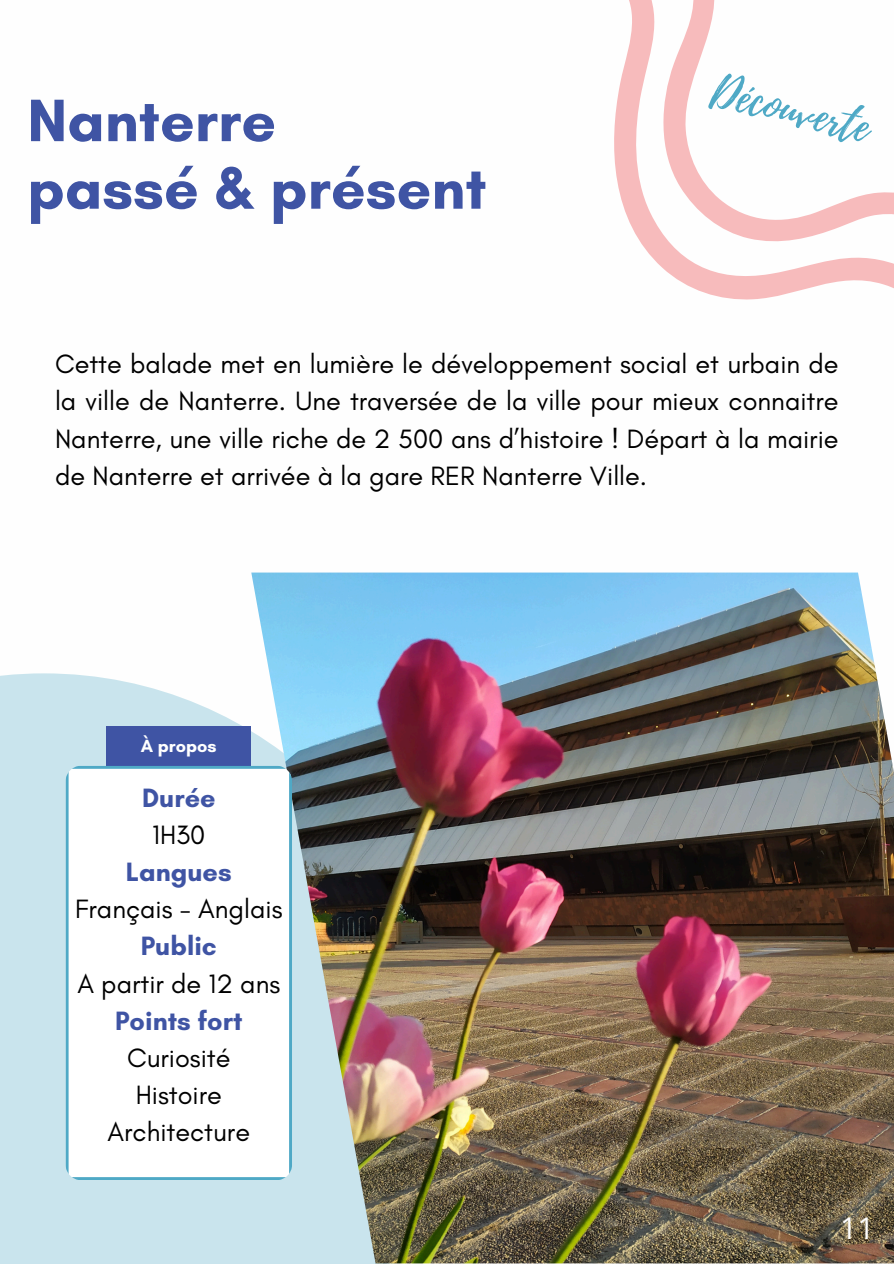
<style>
.page{position:relative;width:894px;height:1264px;background:#fff}
.page>*{position:absolute;margin:0;border:0;box-sizing:border-box;transform-origin:0 0}
.t1{font:700 60.9px/67.5px "Glacial Indifference";color:#3f54a4}
.t2{font:43.5px "Playlist Script";color:#4fa9c6}
.t3{font:30px "Open Sans";color:#fefefe}
.t4{font:27px/37.2px "Glacial Indifference";color:#000;text-align:center}
.t5{font:700 18px "Glacial Indifference";color:#fff}
.s1{font-weight:700;color:#3f54a4}
</style>
<div class="page">
<div style="left:0;top:673px;width:251px;height:590px;background:#c9e4ed"></div>
<div style="left:106px;top:725px;width:145px;height:40px;background:#3f54a4"></div>
<img style="left:251px;top:572px;width:642px;height:691px">
<svg style="left:66px;top:765px;width:226px;height:414px"></svg>
<svg style="left:614px;top:0;width:19px;height:229px;fill:#f7bbbc"></svg>
<svg style="left:633px;top:0;width:260px;height:300px"></svg>
<h4 class="t1" style="left:27px;top:86px;width:460px">Nanterre<br>passé &amp; présent</h4>
<p class="t2" style="left:719px;top:59px;width:163px;rotate:14deg">Découverte</p>
<p class="t4" style="left:55px;top:345px;width:784px;text-align:justify">Cette balade met en lumière le développement social et urbain de la ville de Nanterre. Une traversée de la ville pour mieux connaitre Nanterre, une ville riche de 2 500 ans d’histoire ! Départ à la mairie de Nanterre et arrivée à la gare RER Nanterre Ville.</p>
<p class="t5" style="left:141px;top:734px;width:77px">À propos</p>
<h1 class="t4" style="left:75px;top:778px;width:209px"><span class="s1">Durée<br></span>1H30<br><span class="s1">Langues<br></span>Français - Anglais<br><span class="s1">Public<br></span>A partir de 12 ans<br><span class="s1">Points fort<br></span>Curiosité<br>Histoire<br>Architecture</h1>
<p class="t3" style="left:840px;top:1206px;width:36px">11</p>
</div>
